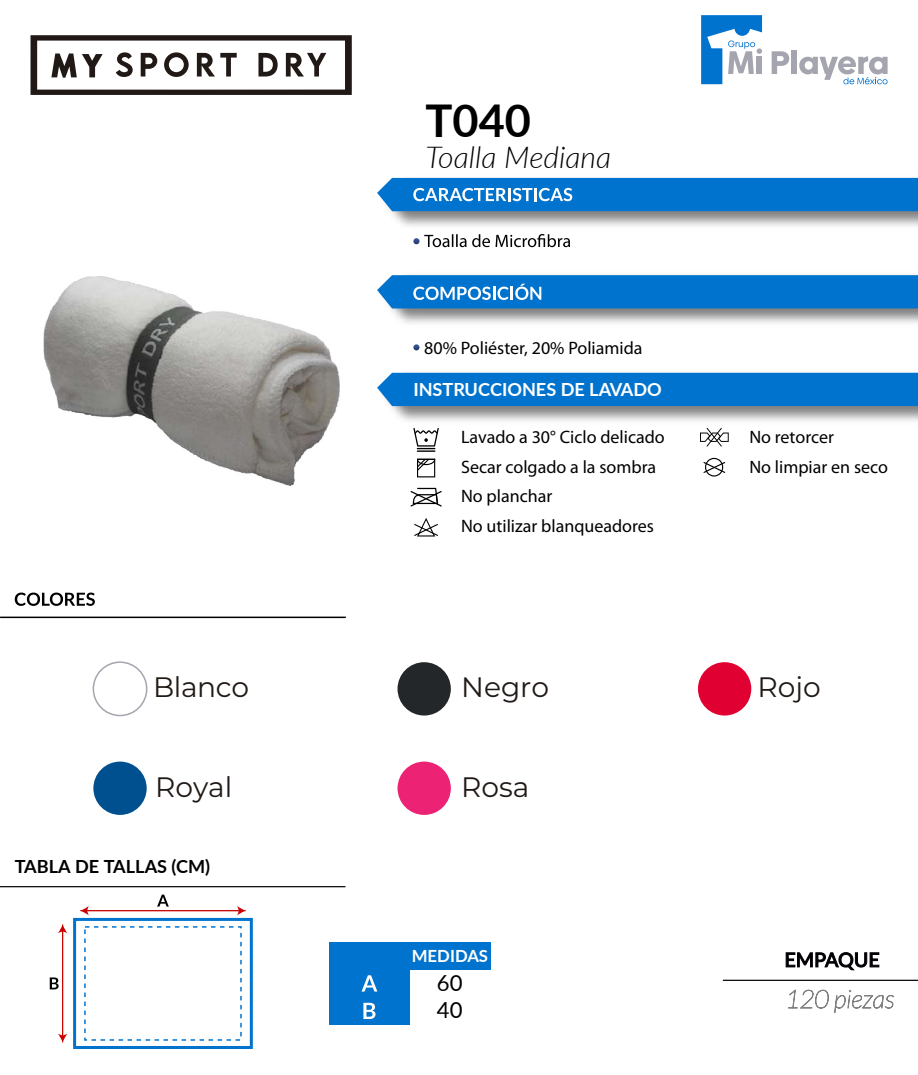
<style>
.page{position:relative;width:918px;height:1075px;background:#fff}
.page>*{position:absolute;margin:0;border:0;box-sizing:border-box;transform-origin:0 0}
.t1{font:700 45.15px "Lato";color:#000}
.t2{font:italic 300 30.15px "Lato";color:#000}
.t3{font:28.05px "Montserrat";color:#211915}
.t4{font:22.2px/27.5px "Lato";color:#000}
.t5{font:700 18.15px "Lato";color:#fff}
.t6{font:700 18.15px "Lato";color:#000}
.t7{font:18px/30px "Myriad Pro";color:#000}
.t8{font:700 16.8px "Lato";color:#fff}
</style>
<div class="page">
<img style="left:43px;top:276px;width:297px;height:210px">
<svg style="left:772px;top:51px;width:17px;height:23px"></svg>
<div style="left:791px;top:50px;width:6px;height:24px;background:#a4a5ae"></div>
<svg style="left:701px;top:15px;width:61px;height:69px"></svg>
<svg style="left:799px;top:56px;width:89px;height:28px"></svg>
<svg style="left:15px;top:592px;width:80px;height:14px"></svg>
<hr style="left:0;top:616px;width:346px;height:2px;background:#000">
<hr style="left:0;top:886px;width:346px;height:1px;background:#000">
<img style="left:390px;top:177px;width:528px;height:49px">
<img style="left:390px;top:274px;width:528px;height:49px">
<div style="left:377px;top:373px;width:541px;height:33px;background:#0073ce"></div>
<svg style="left:377px;top:178px;width:541px;height:33px"></svg>
<svg style="left:377px;top:275px;width:541px;height:33px"></svg>
<hr style="left:723px;top:979px;width:195px;height:2px;background:#000">
<svg style="left:786px;top:952px;width:93px;height:18px"></svg>
<svg style="left:788px;top:989px;width:106px;height:24px"></svg>
<svg style="left:413px;top:234px;width:157px;height:13px"></svg>
<svg style="left:413px;top:344px;width:6px;height:6px"></svg>
<div style="left:73px;top:918px;width:180px;height:131px;background:#fff;border:3px solid #0073ce"></div>
<hr style="left:62px;top:930px;width:1px;height:106px;background:#c00">
<svg style="left:58px;top:1034px;width:9px;height:8px"></svg>
<svg style="left:58px;top:924px;width:9px;height:9px"></svg>
<hr style="left:86px;top:910px;width:154px;height:1px;background:#c00">
<svg style="left:80px;top:906px;width:9px;height:9px"></svg>
<svg style="left:237px;top:906px;width:9px;height:9px"></svg>
<svg style="left:157px;top:894px;width:12px;height:12px"></svg>
<svg style="left:50px;top:977px;width:9px;height:12px"></svg>
<div style="left:329px;top:942px;width:161px;height:27px;background:#0073ce"></div>
<div style="left:329px;top:942px;width:81px;height:82px;background:#0073ce"></div>
<svg style="left:362px;top:975px;width:15px;height:16px"></svg>
<svg style="left:363px;top:1002px;width:13px;height:17px"></svg>
<svg style="left:31px;top:35px;width:321px;height:60px"></svg>
<svg style="left:703px;top:458px;width:22px;height:18px"></svg>
<svg style="left:413px;top:428px;width:26px;height:24px"></svg>
<svg style="left:417px;top:459px;width:18px;height:18px"></svg>
<svg style="left:700px;top:428px;width:29px;height:18px"></svg>
<svg style="left:410px;top:488px;width:32px;height:18px"></svg>
<svg style="left:414px;top:518px;width:24px;height:18px"></svg>
<div style="left:93px;top:661px;width:54px;height:55px;border:2px solid #a4a5ae;border-radius:50%"></div>
<div style="left:93px;top:761px;width:54px;height:54px;background:#005090;border-radius:50%"></div>
<div style="left:398px;top:761px;width:53px;height:54px;background:#ec2275;border-radius:50%"></div>
<div style="left:398px;top:662px;width:53px;height:53px;background:#242729;border-radius:50%"></div>
<div style="left:698px;top:662px;width:53px;height:53px;background:#e00031;border-radius:50%"></div>
<h1 class="t1" style="left:425px;top:88px;width:107px">T040</h1>
<h2 class="t2" style="left:425px;top:136px;width:187px">Toalla Mediana</h2>
<p class="t7" style="left:424px;top:332px;width:220px">80% Poliéster, 20% Poliamida</p>
<p class="t5" style="left:413px;top:375px;width:250px">INSTRUCCIONES DE LAVADO</p>
<p class="t7" style="left:461px;top:422px;width:205px">Lavado a 30° Ciclo delicado<br>Secar colgado a la sombra</p>
<p class="t7" style="left:749px;top:422px;width:140px">No retorcer<br>No limpiar en seco</p>
<p class="t7" style="left:461px;top:481px;width:93px">No planchar</p>
<p class="t7" style="left:461px;top:511px;width:194px">No utilizar blanqueadores</p>
<h3 class="t3" style="left:153px;top:668px;width:97px">Blanco</h3>
<h3 class="t3" style="left:758px;top:668px;width:65px">Rojo</h3>
<h3 class="t3" style="left:461px;top:668px;width:89px">Negro</h3>
<h3 class="t3" style="left:155px;top:768px;width:79px">Royal</h3>
<h3 class="t3" style="left:461px;top:768px;width:70px">Rosa</h3>
<p class="t6" style="left:15px;top:853px;width:197px">TABLA DE TALLAS (CM)</p>
<p class="t8" style="left:412px;top:943px;width:78px">MEDIDAS</p>
<p class="t4" style="left:437px;top:968px;width:27px">60<br>40</p>
</div>
